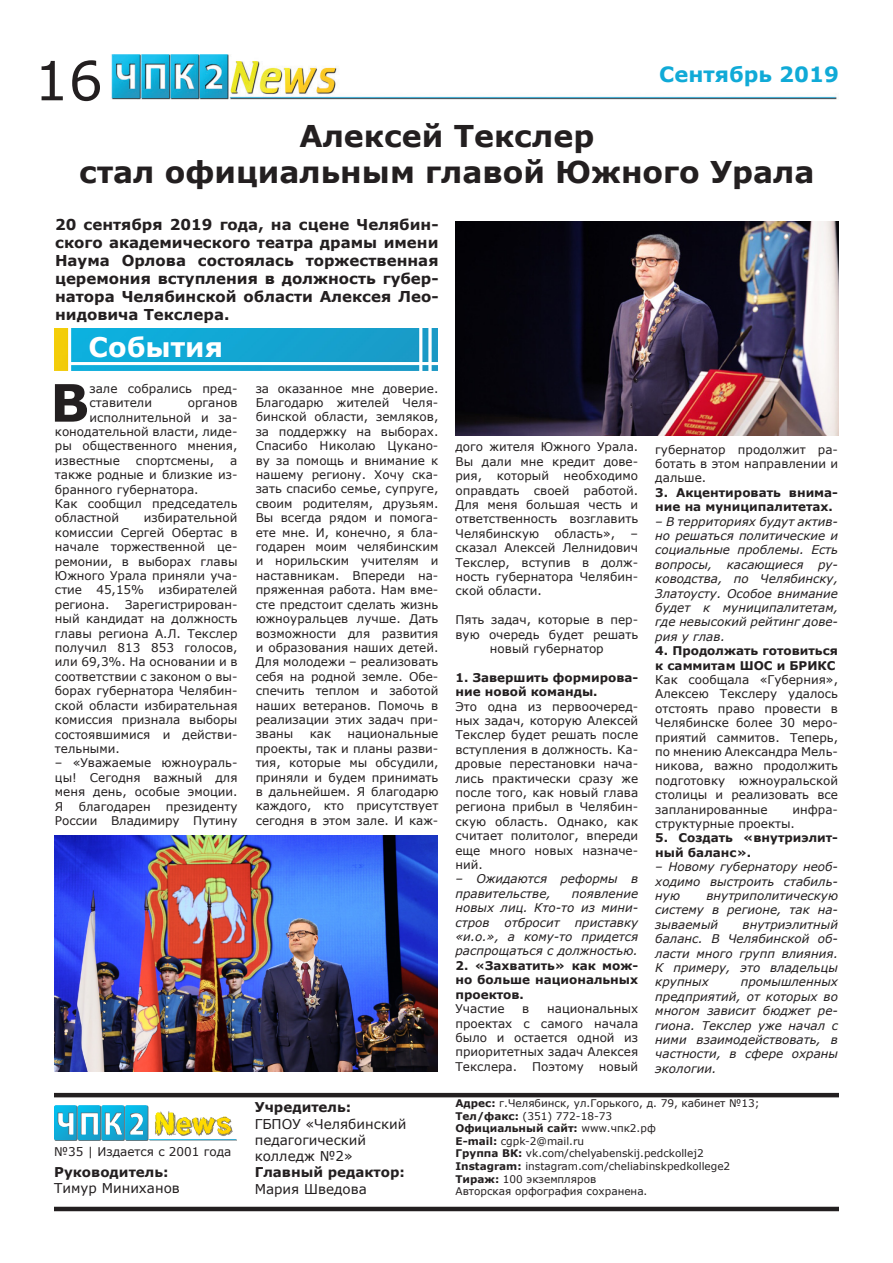
<style>
.page{position:relative;width:893px;height:1263px;background:#fff}
.page>*{position:absolute;margin:0;border:0;box-sizing:border-box;transform-origin:0 0}
.t1{font:54px "Verdana";color:#231f20}
.t2{font:700 51.6px "Verdana";color:#231f20}
.t3{font:700 30px/36px "Verdana";color:#231f20;text-align:center}
.t4{font:700 27px "Verdana";color:#fff}
.t5{font:700 21px "Verdana";color:#10aad7}
.t6{font:700 15px/18px "Verdana";color:#231f20;text-align:justify}
.t7{font:13.5px/16.2px "Verdana";color:#231f20}
.t8{font:700 13.5px "Verdana";color:#231f20}
.t9{font:12px/14.4px "Verdana";color:#231f20;text-align:justify}
.t10{font:italic 12px/14.4px "Verdana";color:#231f20;text-align:justify}
.t11{font:700 12px/14.4px "Verdana";color:#231f20}
.t12{font:10.5px/12.6px "Verdana";color:#231f20}
.s1{font-weight:700}
</style>
<div class="page">
<img style="left:111px;top:54px;width:726px;height:46px">
<hr style="left:54px;top:1207px;width:785px;height:4px;background:#231f20">
<img style="left:54px;top:329px;width:383px;height:42px">
<img style="left:456px;top:221px;width:383px;height:215px">
<hr style="left:54px;top:1093px;width:785px;height:4px;background:#231f20">
<img style="left:54px;top:1105px;width:183px;height:35px">
<img style="left:54px;top:836px;width:383px;height:235px">
<h1 class="t1" style="left:34px;top:44px;width:70px">16</h1>
<h3 class="t5" style="left:659px;top:59px;width:181px">Сентябрь 2019</h3>
<h3 class="t3" style="left:79px;top:118px;width:737px">Алексей Текслер<br>стал официальным главой Южного Урала</h3>
<p class="t6" style="left:55px;top:216px;width:385px">20 сентября 2019 года, на сцене Челябин&shy;ского академического театра драмы имени Наума Орлова состоялась торжественная церемония вступления в должность губер&shy;натора Челябинской области Алексея Лео&shy;нидовича Текслера.</p>
<h3 class="t4" style="left:89px;top:328px;width:136px">События</h3>
<h2 class="t2" style="left:50px;top:366px;width:41px">В</h2>
<p class="t9" style="left:89px;top:381px;width:150px">зале собрались пред&shy;ставители</p>
<p class="t9" style="left:188px;top:396px;width:51px">органов</p>
<p class="t9" style="left:89px;top:410px;width:150px">исполнительной и за-</p>
<p class="t9" style="left:55px;top:424px;width:184px">конодательной власти, лиде-</p>
<p class="t9" style="left:55px;top:439px;width:184px">ры общественного мнения,</p>
<p class="t9" style="left:55px;top:453px;width:66px">известные</p>
<p class="t9" style="left:136px;top:453px;width:80px">спортсмены,</p>
<p class="t9" style="left:55px;top:453px;width:184px;text-align:left;text-indent:175px">а также родные и близкие из&shy;бранного губернатора.<br>Как сообщил председатель областной</p>
<p class="t9" style="left:55px;top:511px;width:184px;text-indent:89px">избирательной комиссии Сергей Обертас в начале торжественной це&shy;ремонии, в выборах главы Южного Урала приняли уча&shy;стие 45,15% избирателей региона.</p>
<p class="t9" style="left:55px;top:597px;width:184px;text-indent:70px">Зарегистрирован&shy;ный кандидат на должность главы региона А.Л. Текслер получил 813 853 голосов, или 69,3%. На основании и в соответствии с законом о вы&shy;борах губернатора Челябин&shy;ской области избирательная комиссия признала выборы состоявшимися и действи&shy;тельными.</p>
<p class="t9" style="left:55px;top:756px;width:184px">– «Уважаемые южноураль&shy;цы! Сегодня важный для меня день, особые эмоции.<br>Я</p>
<p class="t9" style="left:79px;top:799px;width:73px">благодарен</p>
<p class="t9" style="left:55px;top:799px;width:184px;text-align:right">президенту<br>России Владимиру Путину</p>
<p class="t9" style="left:54px;top:1144px;width:179px">№35 | Издается с 2001 года</p>
<p class="t8" style="left:54px;top:1163px;width:116px">Руководитель:</p>
<p class="t7" style="left:54px;top:1180px;width:127px">Тимур Миниханов</p>
<p class="t9" style="left:256px;top:381px;width:184px">за оказанное мне доверие.<br>Благодарю жителей Челя&shy;бинской области, земляков, за поддержку на выборах.<br>Спасибо Николаю Цукано&shy;ву за помощь и внимание к нашему региону. Хочу ска&shy;зать спасибо семье, супруге, своим родителям, друзьям.<br>Вы всегда рядом и помога&shy;ете мне. И, конечно, я бла&shy;годарен моим челябинским и норильским учителям и наставникам. Впереди на&shy;пряженная работа. Нам вме&shy;сте предстоит сделать жизнь южноуральцев лучше. Дать возможности для развития и образования наших детей.<br>Для молодежи – реализовать себя на родной земле. Обе&shy;спечить теплом и заботой наших ветеранов. Помочь в реализации этих задач при&shy;званы</p>
<p class="t9" style="left:256px;top:727px;width:184px;text-indent:92px">национальные проекты, так и планы разви&shy;тия, которые мы обсудили, приняли и будем принимать в дальнейшем. Я благодарю каждого, кто присутствует сегодня в этом зале. И каж-</p>
<p class="t9" style="left:310px;top:727px;width:23px">как</p>
<p class="t8" style="left:255px;top:1098px;width:98px">Учредитель:</p>
<p class="t7" style="left:255px;top:1115px;width:153px">ГБПОУ «Челябинский педагогический колледж №2»</p>
<p class="t8" style="left:255px;top:1163px;width:152px">Главный редактор:</p>
<p class="t7" style="left:255px;top:1180px;width:114px">Мария Шведова</p>
<p class="t9" style="left:455px;top:440px;width:184px">дого жителя Южного Урала.<br>Вы дали мне кредит дове&shy;рия, который необходимо оправдать своей работой.<br>Для меня большая честь и ответственность возглавить Челябинскую</p>
<p class="t9" style="left:555px;top:526px;width:62px">область»,</p>
<p class="t9" style="left:455px;top:526px;width:184px;text-indent:175px">– сказал Алексей Лелнидович Текслер, вступив в долж&shy;ность губернатора Челябин&shy;ской области.</p>
<p class="t9" style="left:455px;top:612px;width:184px;text-align:center">Пять задач, которые в пер&shy;вую очередь будет решать новый губернатор</p>
<p class="t11" style="left:455px;top:670px;width:184px">1. Завершить формирова&shy;ние новой команды.</p>
<p class="t9" style="left:455px;top:699px;width:184px">Это одна из первоочеред&shy;ных задач, которую Алексей Текслер будет решать после вступления в должность. Ка&shy;дровые перестановки нача&shy;лись практически сразу же после того, как новый глава региона прибыл в Челябин&shy;скую область. Однако, как считает политолог, впереди еще много новых назначе&shy;ний.</p>
<p class="t10" style="left:455px;top:872px;width:184px">– Ожидаются реформы в правительстве,</p>
<p class="t10" style="left:455px;top:886px;width:184px;text-indent:116px">появление новых лиц. Кто-то из мини&shy;стров отбросит приставку «и.о.», а кому-то придется распрощаться с должностью.</p>
<p class="t11" style="left:455px;top:958px;width:184px;text-align:justify">2. «Захватить» как мож&shy;но больше национальных проектов.</p>
<p class="t9" style="left:455px;top:1001px;width:51px">Участие</p>
<p class="t9" style="left:522px;top:1001px;width:9px">в</p>
<p class="t9" style="left:455px;top:1001px;width:184px;text-indent:92px">национальных проектах с самого начала было и остается одной из приоритетных задач Алексея Текслера.</p>
<p class="t9" style="left:532px;top:1059px;width:53px">Поэтому</p>
<p class="t9" style="left:599px;top:1059px;width:41px">новый</p>
<p class="t9" style="left:655px;top:442px;width:184px">губернатор продолжит ра&shy;ботать в этом направлении и дальше.</p>
<p class="t11" style="left:655px;top:485px;width:184px">3. Акцентировать внима&shy;ние на муниципалитетах.</p>
<p class="t10" style="left:655px;top:514px;width:184px">– В территориях будут актив&shy;но решаться политические и социальные проблемы. Есть вопросы, касающиеся ру&shy;ководства, по Челябинску, Златоусту. Особое внимание будет к муниципалитетам, где невысокий рейтинг дове&shy;рия у глав.</p>
<p class="t11" style="left:655px;top:643px;width:184px">4. Продолжать готовиться к саммитам ШОС и БРИКС</p>
<p class="t9" style="left:655px;top:672px;width:184px">Как сообщала «Губерния», Алексею Текслеру удалось отстоять право провести в Челябинске более 30 меро&shy;приятий саммитов. Теперь, по мнению Александра Мель&shy;никова, важно продолжить подготовку южноуральской столицы и реализовать все запланированные</p>
<p class="t9" style="left:655px;top:802px;width:184px;text-indent:137px">инфра&shy;структурные проекты.</p>
<p class="t11" style="left:655px;top:831px;width:184px">5. Создать «внутриэлит&shy;ный баланс».</p>
<p class="t10" style="left:655px;top:859px;width:184px">– Новому губернатору необ&shy;ходимо выстроить стабиль&shy;ную</p>
<p class="t10" style="left:655px;top:888px;width:184px;text-indent:51px">внутриполитическую систему в регионе, так на&shy;зываемый</p>
<p class="t10" style="left:655px;top:917px;width:184px;text-indent:87px">внутриэлитный баланс. В Челябинской об&shy;ласти много групп влияния.<br>К примеру, это владельцы крупных</p>
<p class="t10" style="left:655px;top:975px;width:184px;text-indent:85px">промышленных предприятий, от которых во многом зависит бюджет ре&shy;гиона. Текслер уже начал с ними взаимодействовать, в частности, в сфере охраны экологии.</p>
<p class="t12" style="left:455px;top:1097px;width:306px"><span class="s1">Адрес:</span> г.Челябинск, ул.Горького, д. 79, кабинет №13; <span class="s1">Тел/факс:</span> (351) 772-18-73<br><span class="s1">Официальный сайт:</span> www.чпк2.рф<br><span class="s1">E-mail:</span> cgpk-2@mail.ru<br><span class="s1">Группа ВК:</span> vk.com/chelyabenskij.pedckollej2<br><span class="s1">Instagram:</span> instagram.com/cheliabinskpedkollege2<br><span class="s1">Тираж:</span> 100 экземпляров<br>Авторская орфография сохранена.</p>
</div>
